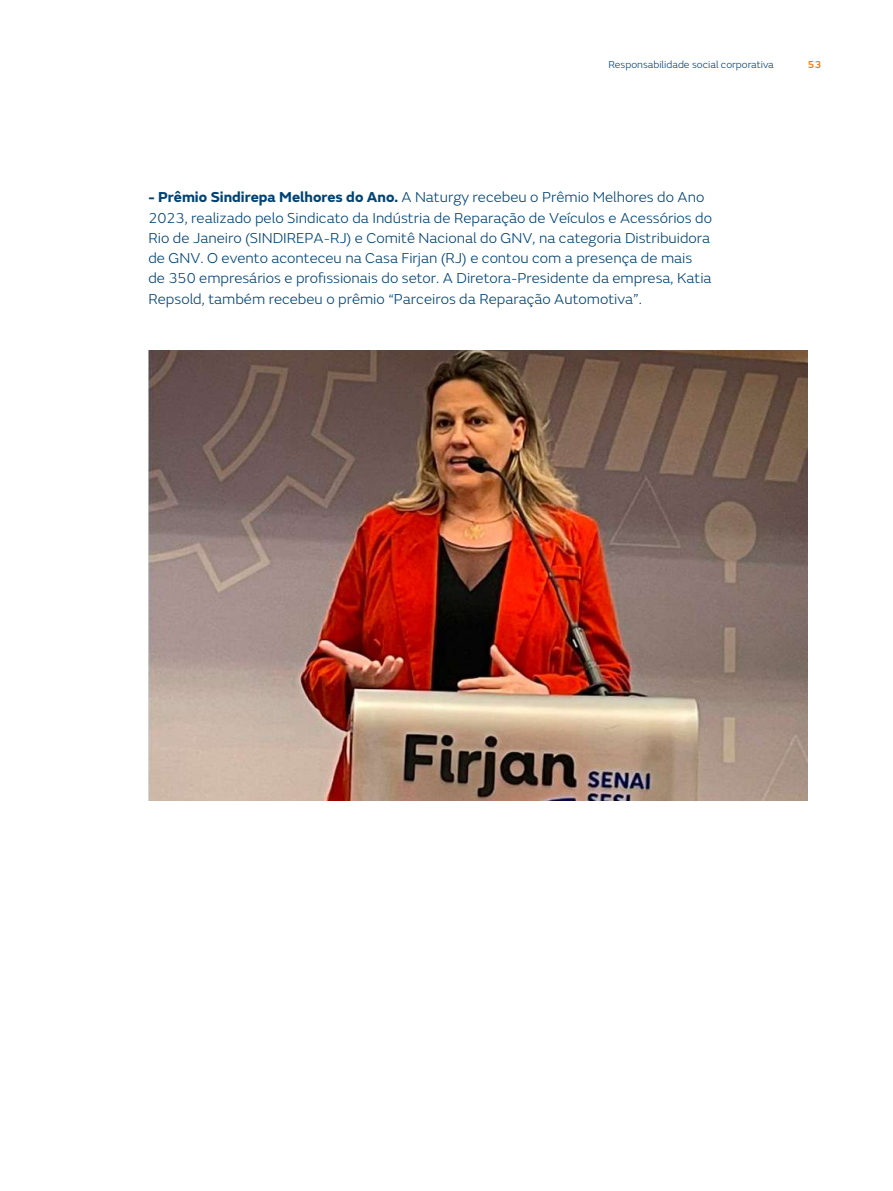
<style>
.page{position:relative;width:893px;height:1191px;background:#fff}
.page>*{position:absolute;margin:0;border:0;box-sizing:border-box;transform-origin:0 0}
.t1{font:300 15px/20.2px "FS Emeric";color:#004373}
.t2{font:300 10.5px "FS Emeric";color:#004373}
.t3{font:500 10.5px "FS Emeric";color:#ff7300}
.s1{font-weight:700}
</style>
<div class="page">
<img style="left:149px;top:350px;width:659px;height:450px">
<p class="t2" style="left:608px;top:57px;width:167px">Responsabilidade social corporativa</p>
<p class="t3" style="left:808px;top:56px;width:15px">53</p>
<p class="t1" style="left:148px;top:187px;width:565px"><span class="s1">- Prêmio Sindirepa Melhores do Ano.</span> A Naturgy recebeu o Prêmio Melhores do Ano 2023, realizado pelo Sindicato da Indústria de Reparação de Veículos e Acessórios do Rio de Janeiro (SINDIREPA-RJ) e Comitê Nacional do GNV, na categoria Distribuidora de GNV. O evento aconteceu na Casa Firjan (RJ) e contou com a presença de mais de 350 empresários e profissionais do setor. A Diretora-Presidente da empresa, Katia Repsold, também recebeu o prêmio “Parceiros da Reparação Automotiva”.</p>
</div>
